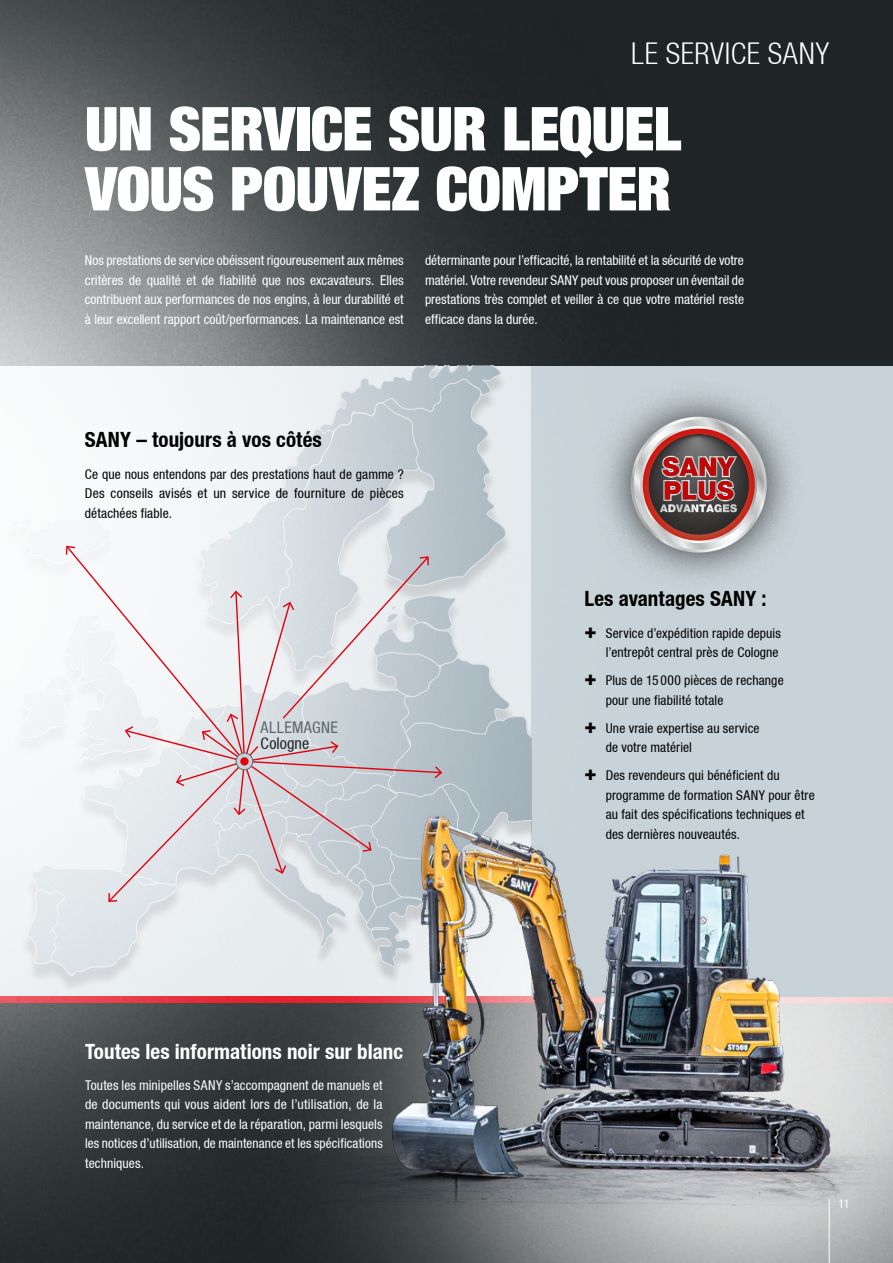
<style>
.page{position:relative;width:893px;height:1263px;background:#fff}
.page>*{position:absolute;margin:0;border:0;box-sizing:border-box;transform-origin:0 0}
.t1{font:900 60px/60px "Context Reprise Extra Black S Si Extra";letter-spacing:-.01em;color:#fff}
.t2{font:700 30px "Context Reprise Light Cond S Si";letter-spacing:.02em;color:#fff}
.t3{font:700 condensed 21px "Context Reprise Condensed S Si";letter-spacing:.005em;color:#000}
.t4{font:700 condensed 21px "Context Reprise Condensed S Si";letter-spacing:.005em;color:#fff}
.t5{font:16.05px "Context Reprise Condensed S Si Condensed";letter-spacing:.025em;color:#5d686d}
.t6{font:16.05px "Context Reprise Condensed S Si Condensed";letter-spacing:.005em;color:#1f2527}
.t7{font:13.5px/19.5px "Context Reprise Condensed S Si Condensed";color:#fff;text-align:justify}
.t8{font:13.5px/19.5px "Context Reprise Condensed S Si Condensed";letter-spacing:.01em;color:#000}
.t9{font:12px "Context Reprise Condensed S Si Condensed";color:#fff}
.s1{font-family:"Context Reprise Extra Black S Si Extra";font-weight:900;font-size:20.25px}
</style>
<div class="page">
<img style="left:0;top:0;width:893px;height:1263px">
<svg style="left:8px;top:366px;width:523px;height:612px"></svg>
<svg style="left:236px;top:753px;width:17px;height:17px"></svg>
<div style="left:236px;top:753px;width:17px;height:17px;border:1px solid #5d686d;border-radius:50%"></div>
<div style="left:240px;top:757px;width:9px;height:8px;background:#e3000f;border-radius:50%"></div>
<img style="left:0;top:18px;width:1px;height:348px">
<img style="left:251px;top:762px;width:642px;height:482px">
<hr style="left:829px;top:1199px;width:1px;height:64px;background:#fff">
<h2 class="t2" style="left:631px;top:36px;width:199px">LE SERVICE SANY</h2>
<h1 class="t1" style="left:85px;top:97px;width:598px">UN SERVICE SUR LEQUEL<br>VOUS POUVEZ COMPTER</h1>
<p class="t7" style="left:85px;top:250px;width:320px">Nos prestations de service obéissent rigoureusement aux mêmes critères de qualité et de fiabilité que nos excavateurs. Elles contribuent aux performances de nos engins, à leur durabilité et à leur excellent rapport coût/performances. La maintenance est</p>
<p class="t7" style="left:425px;top:250px;width:320px">déterminante pour l’efficacité, la rentabilité et la sécurité de votre matériel. Votre revendeur SANY peut vous proposer un éventail de prestations très complet et veiller à ce que votre matériel reste efficace dans la durée.</p>
<h3 class="t3" style="left:85px;top:426px;width:238px">SANY – toujours à vos côtés</h3>
<p class="t8" style="left:85px;top:464px;width:320px;text-align:justify">Ce que nous entendons par des prestations haut de gamme ?<br>Des conseils avisés et un service de fourniture de pièces détachées fiable.</p>
<p class="t5" style="left:261px;top:718px;width:79px">ALLEMAGNE</p>
<p class="t6" style="left:261px;top:734px;width:50px">Cologne</p>
<h3 class="t3" style="left:584px;top:586px;width:184px">Les avantages SANY :</h3>
<p class="t8" style="left:584px;top:623px;width:198px;text-align:right"><span class="s1">+</span> Service d’expédition rapide depuis l’entrepôt central près de Cologne</p>
<p class="t8" style="left:606px;top:671px;width:179px;text-indent:-21px"><span class="s1">+</span> Plus de 15 000 pièces de rechange pour une fiabilité totale</p>
<p class="t8" style="left:606px;top:718px;width:155px;text-indent:-21px"><span class="s1">+</span> Une vraie expertise au service de votre matériel</p>
<p class="t8" style="left:606px;top:766px;width:210px;text-indent:-21px"><span class="s1">+</span> Des revendeurs qui bénéficient du programme de formation SANY pour être au fait des spécifications techniques et des dernières nouveautés.</p>
<h3 class="t4" style="left:85px;top:1038px;width:320px">Toutes les informations noir sur blanc</h3>
<p class="t7" style="left:85px;top:1075px;width:299px">Toutes les minipelles SANY s’accompagnent de manuels et de documents qui vous aident lors de l’utilisation, de la maintenance, du service et de la réparation, parmi lesquels les notices d’utilisation, de maintenance et les spécifications techniques.</p>
<p class="t9" style="left:838px;top:1197px;width:13px">11</p>
</div>
